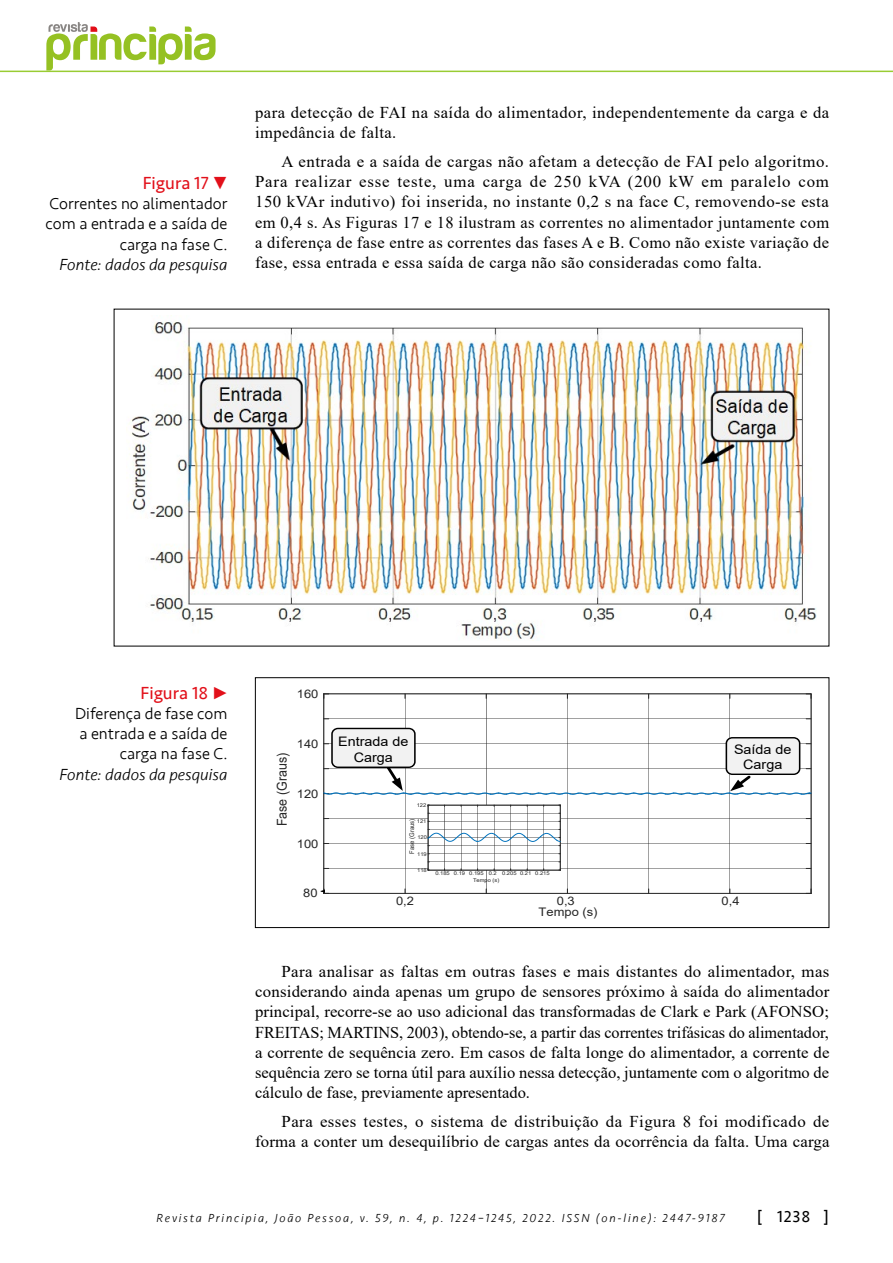
<style>
.page{position:relative;width:893px;height:1263px;background:#fff}
.page>*{position:absolute;margin:0;border:0;box-sizing:border-box;transform-origin:0 0}
.t1{font:18px "Seravek";color:#e2101a}
.t2{font:16.5px/20.2px "Times New Roman";letter-spacing:.025em;color:#000;text-align:justify}
.t3{font:300 16.5px/20.2px "Seravek";color:#000;text-align:right}
.t4{font:italic 300 16.5px "Seravek";color:#000}
.t5{font:16.5px "Seravek";color:#000}
.t6{font:13.65px "Arial";color:#262626;scale:.91 1}
.t7{font:13.05px/15.8px "Arial";color:#000;text-align:center;scale:1.1 1}
.t8{font:italic 300 12px "Seravek";letter-spacing:.15em;color:#000}
.t9{font:11.85px "Arial";color:#262626;scale:1.1 1}
.t10{font:6.45px "Arial";color:#262626;scale:.91 1}
.t11{font:5.25px "Arial";color:#262626;scale:1.1 1}
</style>
<div class="page">
<hr style="left:0;top:71px;width:893px;height:1px;background:#9c3">
<img style="left:129px;top:315px;width:687px;height:324px">
<hr style="left:405px;top:694px;width:1px;height:199px;background:#262626;opacity:.44">
<hr style="left:486px;top:694px;width:1px;height:199px;background:#262626;opacity:.53">
<hr style="left:567px;top:694px;width:1px;height:199px;background:#262626;opacity:.44">
<hr style="left:648px;top:694px;width:1px;height:199px;background:#262626;opacity:.44">
<hr style="left:324px;top:868px;width:487px;height:1px;background:#a1a1a1">
<hr style="left:324px;top:843px;width:487px;height:1px;background:#a1a1a1">
<hr style="left:324px;top:818px;width:487px;height:1px;background:#a1a1a1">
<hr style="left:324px;top:743px;width:487px;height:1px;background:#a1a1a1">
<hr style="left:324px;top:719px;width:487px;height:1px;background:#fff">
<hr style="left:324px;top:893px;width:487px;height:1px;background:#262626">
<hr style="left:324px;top:694px;width:487px;height:1px;background:#262626">
<hr style="left:324px;top:694px;width:1px;height:199px;background:#262626">
<hr style="left:811px;top:694px;width:1px;height:199px;background:#262626">
<svg style="left:806px;top:889px;width:6px;height:5px"></svg>
<svg style="left:806px;top:694px;width:6px;height:4px"></svg>
<div style="left:331px;top:728px;width:85px;height:40px;background:#f2f2f2;border:1px solid #000;border-radius:6px"></div>
<svg style="left:323px;top:764px;width:489px;height:31px"></svg>
<div style="left:726px;top:738px;width:74px;height:36px;background:#f2f2f2;border-radius:6px"></div>
<div style="left:726px;top:737px;width:74px;height:38px;border:1px solid #000;border-radius:6px"></div>
<svg style="left:321px;top:889px;width:8px;height:5px"></svg>
<div style="left:428px;top:805px;width:132px;height:65px;background:#fff"></div>
<hr style="left:444px;top:805px;width:1px;height:65px;background:#262626;opacity:.53">
<hr style="left:461px;top:805px;width:1px;height:65px;background:#262626;opacity:.44">
<hr style="left:477px;top:805px;width:1px;height:65px;background:#262626;opacity:.44">
<hr style="left:494px;top:805px;width:1px;height:65px;background:#262626;opacity:.44">
<hr style="left:511px;top:805px;width:1px;height:65px;background:#262626;opacity:.44">
<hr style="left:527px;top:805px;width:1px;height:65px;background:#262626;opacity:.44">
<hr style="left:544px;top:805px;width:1px;height:65px;background:#262626;opacity:.44">
<hr style="left:428px;top:862px;width:132px;height:1px;background:#262626;opacity:.44">
<hr style="left:428px;top:854px;width:132px;height:1px;background:#262626;opacity:.44">
<hr style="left:428px;top:846px;width:132px;height:1px;background:#262626;opacity:.44">
<hr style="left:428px;top:821px;width:132px;height:1px;background:#262626;opacity:.44">
<hr style="left:428px;top:813px;width:132px;height:1px;background:#262626;opacity:.44">
<hr style="left:428px;top:870px;width:132px;height:1px;background:#262626">
<hr style="left:428px;top:805px;width:132px;height:1px;background:#262626">
<hr style="left:428px;top:805px;width:1px;height:65px;background:#262626">
<hr style="left:560px;top:805px;width:1px;height:65px;background:#262626">
<svg style="left:427px;top:829px;width:134px;height:17px"></svg>
<div style="left:255px;top:677px;width:574px;height:251px;border:1px solid #000"></div>
<svg style="left:46px;top:22px;width:170px;height:49px"></svg>
<p class="t1" style="left:143px;top:169px;width:86px">Figura 17 •</p>
<p class="t3" style="left:46px;top:194px;width:183px">Correntes no alimentador com a entrada e a saída de carga na fase C.</p>
<p class="t4" style="left:60px;top:255px;width:169px">Fonte: dados da pesquisa</p>
<p class="t2" style="left:255px;top:102px;width:576px">para detecção de FAI na saída do alimentador, independentemente da carga e da impedância de falta.</p>
<p class="t2" style="left:255px;top:151px;width:576px;text-indent:26px">A entrada e a saída de cargas não afetam a detecção de FAI pelo algoritmo.<br>Para realizar esse teste, uma carga de 250 kVA (200 kW em paralelo com 150 kVAr indutivo) foi inserida, no instante 0,2 s na face C, removendo-se esta em 0,4 s. As Figuras 17 e 18 ilustram as correntes no alimentador juntamente com a diferença de fase entre as correntes das fases A e B. Como não existe variação de fase, essa entrada e essa saída de carga não são consideradas como falta.</p>
<p class="t1" style="left:140px;top:679px;width:88px">Figura 18 •</p>
<p class="t3" style="left:75px;top:703px;width:154px">Diferença de fase com a entrada e a saída de carga na fase C.</p>
<p class="t4" style="left:60px;top:764px;width:169px">Fonte: dados da pesquisa</p>
<p class="t9" style="left:297px;top:686px;width:21px">160</p>
<p class="t6" style="left:273px;top:826px;width:82px;rotate:-90deg">Fase (Graus)</p>
<p class="t9" style="left:297px;top:736px;width:21px">140</p>
<p class="t9" style="left:297px;top:785px;width:21px">120</p>
<p class="t9" style="left:297px;top:835px;width:21px">100</p>
<p class="t9" style="left:303px;top:885px;width:15px">80</p>
<p class="t7" style="left:338px;top:734px;width:65px">Entrada de<br>Carga</p>
<p class="t7" style="left:734px;top:741px;width:54px">Saída de<br>Carga</p>
<p class="t11" style="left:417px;top:801px;width:10px">122</p>
<p class="t10" style="left:407px;top:853px;width:40px;rotate:-90deg">Fase (Graus)</p>
<p class="t11" style="left:417px;top:817px;width:10px">121</p>
<p class="t11" style="left:417px;top:834px;width:10px">120</p>
<p class="t11" style="left:417px;top:850px;width:10px">119</p>
<p class="t11" style="left:417px;top:866px;width:10px">118</p>
<p class="t11" style="left:435px;top:870px;width:105px">0.185 0.19 0.195 0.2 0.205 0.21 0.215</p>
<p class="t11" style="left:473px;top:876px;width:25px">Tempo (s)</p>
<p class="t9" style="left:396px;top:893px;width:18px">0,2</p>
<p class="t9" style="left:557px;top:893px;width:18px">0,3</p>
<p class="t9" style="left:721px;top:893px;width:18px">0,4</p>
<p class="t9" style="left:539px;top:904px;width:55px">Tempo (s)</p>
<p class="t2" style="left:255px;top:961px;width:576px;text-indent:26px">Para analisar as faltas em outras fases e mais distantes do alimentador, mas considerando ainda apenas um grupo de sensores próximo à saída do alimentador principal, recorre-se ao uso adicional das transformadas de Clark e Park (AFONSO; FREITAS; MARTINS, 2003), obtendo-se, a partir das correntes trifásicas do alimentador, a corrente de sequência zero. Em casos de falta longe do alimentador, a corrente de sequência zero se torna útil para auxílio nessa detecção, juntamente com o algoritmo de cálculo de fase, previamente apresentado.</p>
<p class="t2" style="left:255px;top:1111px;width:576px;text-align:right">Para esses testes, o sistema de distribuição da Figura 8 foi modificado de forma a conter um desequilíbrio de cargas antes da ocorrência da falta. Uma carga</p>
<p class="t8" style="left:157px;top:1211px;width:570px">Revista Principia, João Pessoa, v. 59, n. 4, p. 1224–1245, 2022. ISSN (on-line): 2447-9187</p>
<p class="t5" style="left:757px;top:1204px;width:74px">[ 1238 ]</p>
</div>
